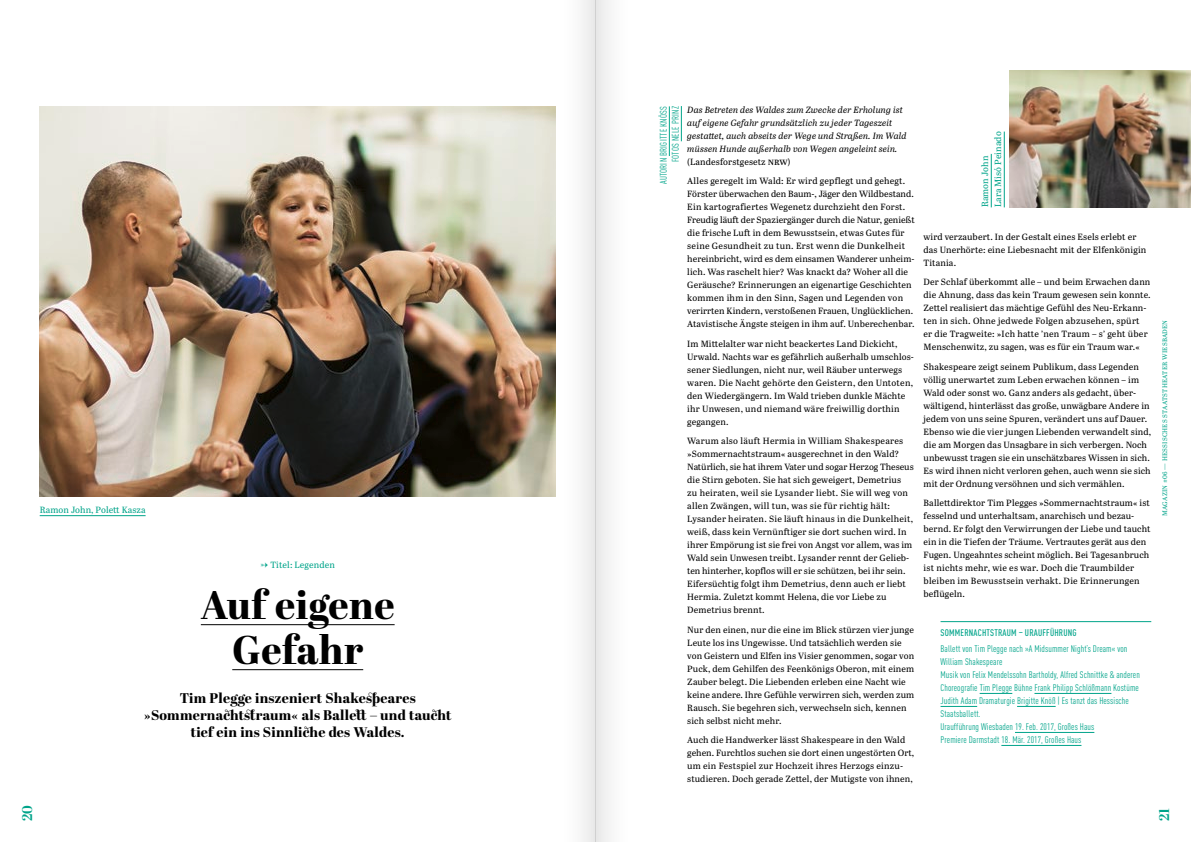
<style>
.page{position:relative;width:1191px;height:842px;background:#fff}
.page>*{position:absolute;margin:0;border:0;box-sizing:border-box;transform-origin:0 0}
.t1{font:800 40px/45px "Abril Display";letter-spacing:.01em;color:#000;text-align:center}
.t2{font:800 14px/17px "Abril Display";letter-spacing:.015em;color:#000;text-align:center}
.t3{font:700 14px "Abril Display";color:#00a48a}
.t4{font:condensed 9.5px/13px "DIN Pro";letter-spacing:.01em;color:#00a48a}
.t5{font:500 condensed 9.5px "DIN Pro";letter-spacing:.02em;color:#00a48a}
.t6{font:9px/13px "Abril Text";letter-spacing:.015em;color:#000}
.t7{font:italic 9px/13px "Abril Text";letter-spacing:.01em;color:#000}
.t8{font:9px/13px "Abril Text";letter-spacing:.01em;color:#00a48a}
.t9{font:6.5px "Abril Text";letter-spacing:.04em;color:#00a48a}
.s1{font-style:normal}
.s2{font-style:normal;font-size:10px}
</style>
<div class="page">
<hr style="left:940px;top:621px;width:211px;height:1px;background:#00a48a">
<hr style="left:979px;top:693px;width:33px;height:1px;background:#00a48a">
<hr style="left:1034px;top:693px;width:77px;height:1px;background:#00a48a">
<hr style="left:940px;top:706px;width:37px;height:1px;background:#00a48a">
<hr style="left:1017px;top:706px;width:38px;height:1px;background:#00a48a">
<hr style="left:1015px;top:732px;width:79px;height:1px;background:#00a48a">
<hr style="left:1001px;top:745px;width:80px;height:1px;background:#00a48a">
<hr style="left:201px;top:624px;width:193px;height:1px;background:#000">
<hr style="left:232px;top:669px;width:131px;height:1px;background:#000">
<hr style="left:669px;top:106px;width:1px;height:50px;background:#00a48a">
<hr style="left:681px;top:106px;width:1px;height:35px;background:#00a48a">
<img style="left:40px;top:106px;width:516px;height:391px">
<img style="left:1009px;top:71px;width:182px;height:136px">
<hr style="left:40px;top:515px;width:106px;height:1px;background:#00a48a">
<hr style="left:991px;top:154px;width:1px;height:53px;background:#00a48a">
<hr style="left:1004px;top:132px;width:1px;height:75px;background:#00a48a">
<div style="left:595px;top:0;width:40px;height:842px;background:linear-gradient(to right,#eaeaea,#fff)"></div>
<div style="left:556px;top:0;width:39px;height:842px;background:linear-gradient(to right,#fff,#ececec)"></div>
<p class="t8" style="left:40px;top:503px;width:107px">Ramon John, Polett Kasza</p>
<p class="t8" style="left:261px;top:558px;width:76px">U Titel: Legenden</p>
<h1 class="t1" style="left:201px;top:584px;width:195px">Auf eigene<br>Gefahr</h1>
<h2 class="t2" style="left:144px;top:691px;width:309px">Tim Plegge inszeniert Shakespeares »Sommernachtstraum« als Ballett – und taucht tief ein ins Sinnliche des Waldes.</h2>
<p class="t4" style="left:657px;top:184px;width:80px;line-height:12px;text-align:right;rotate:-90deg">AUTORIN BRIGITTE KNÖSS<br>FOTOS NELE PRINZ</p>
<p class="t7" style="left:687px;top:103px;width:221px">Das Betreten des Waldes zum Zwecke der Erholung ist auf eigene Gefahr grundsätzlich zu jeder Tageszeit gestattet, auch abseits der Wege und Straßen. Im Wald müssen Hunde außerhalb von Wegen angeleint sein. <span class="s1">(Landesforstgesetz</span> <span class="s2">NRW</span><span class="s1">)</span></p>
<p class="t6" style="left:687px;top:174px;width:229px">Alles geregelt im Wald: Er wird gepflegt und gehegt.<br>Förster überwachen den Baum-, Jäger den Wildbestand.<br>Ein kartografiertes Wegenetz durchzieht den Forst.<br>Freudig läuft der Spaziergänger durch die Natur, genießt die frische Luft in dem Bewusstsein, etwas Gutes für seine Gesundheit zu tun. Erst wenn die Dunkelheit hereinbricht, wird es dem einsamen Wanderer unheim&shy;lich. Was raschelt hier? Was knackt da? Woher all die Geräusche? Erinnerungen an eigenartige Geschichten kommen ihm in den Sinn, Sagen und Legenden von verirrten Kindern, verstoßenen Frauen, Unglücklichen.<br>Atavistische Ängste steigen in ihm auf. Unberechenbar.</p>
<p class="t6" style="left:687px;top:337px;width:228px">Im Mittelalter war nicht beackertes Land Dickicht, Urwald. Nachts war es gefährlich außerhalb umschlos&shy;sener Siedlungen, nicht nur, weil Räuber unterwegs waren. Die Nacht gehörte den Geistern, den Untoten, den Wiedergängern. Im Wald trieben dunkle Mächte ihr Unwesen, und niemand wäre freiwillig dorthin gegangen.</p>
<p class="t6" style="left:687px;top:434px;width:228px">Warum also läuft Hermia in William Shakespeares »Sommernachtstraum« ausgerechnet in den Wald?<br>Natürlich, sie hat ihrem Vater und sogar Herzog Theseus die Stirn geboten. Sie hat sich geweigert, Demetrius<br>zu heiraten, weil sie Lysander liebt. Sie will weg von allen Zwängen, will tun, was sie für richtig hält:<br>Lysander heiraten. Sie läuft hinaus in die Dunkelheit, weiß, dass kein Vernünftiger sie dort suchen wird. In ihrer Empörung ist sie frei von Angst vor allem, was im Wald sein Unwesen treibt. Lysander rennt der Gelieb&shy;ten hinterher, kopflos will er sie schützen, bei ihr sein.<br>Eifersüchtig folgt ihm Demetrius, denn auch er liebt Hermia. Zuletzt kommt Helena, die vor Liebe zu Demetrius brennt.</p>
<p class="t6" style="left:687px;top:623px;width:228px">Nur den einen, nur die eine im Blick stürzen vier junge Leute los ins Ungewisse. Und tatsächlich werden sie von Geistern und Elfen ins Visier genommen, sogar von Puck, dem Gehilfen des Feenkönigs Oberon, mit einem Zauber belegt. Die Liebenden erleben eine Nacht wie keine andere. Ihre Gefühle verwirren sich, werden zum Rausch. Sie begehren sich, verwechseln sich, kennen sich selbst nicht mehr.</p>
<p class="t6" style="left:687px;top:733px;width:228px">Auch die Handwerker lässt Shakespeare in den Wald gehen. Furchtlos suchen sie dort einen ungestörten Ort, um ein Festspiel zur Hochzeit ihres Herzogs einzu&shy;studieren. Doch gerade Zettel, der Mutigste von ihnen,</p>
<p class="t8" style="left:978px;top:207px;width:77px;rotate:-90deg">Ramon John<br>Lara Misó Peinado</p>
<p class="t6" style="left:923px;top:230px;width:224px">wird verzaubert. In der Gestalt eines Esels erlebt er das Unerhörte: eine Liebesnacht mit der Elfenkönigin<br>Titania.</p>
<p class="t6" style="left:923px;top:275px;width:229px">Der Schlaf überkommt alle – und beim Erwachen dann die Ahnung, dass das kein Traum gewesen sein konnte.<br>Zettel realisiert das mächtige Gefühl des Neu-Erkann&shy;ten in sich. Ohne jedwede Folgen abzusehen, spürt er die Tragweite: »Ich hatte ’nen Traum – s’ geht über Menschenwitz, zu sagen, was es für ein Traum war.«</p>
<p class="t6" style="left:923px;top:359px;width:229px">Shakespeare zeigt seinem Publikum, dass Legenden völlig unerwartet zum Leben erwachen können – im Wald oder sonst wo. Ganz anders als gedacht, über&shy;wältigend, hinterlässt das große, unwägbare Andere in jedem von uns seine Spuren, verändert uns auf Dauer.<br>Ebenso wie die vier jungen Liebenden verwandelt sind, die am Morgen das Unsagbare in sich verbergen. Noch unbewusst tragen sie ein unschätzbares Wissen in sich.<br>Es wird ihnen nicht verloren gehen, auch wenn sie sich mit der Ordnung versöhnen und sich vermählen.</p>
<p class="t6" style="left:923px;top:496px;width:228px">Ballettdirektor Tim Plegges »Sommernachtstraum« ist fesselnd und unterhaltsam, anarchisch und bezau&shy;bernd. Er folgt den Verwirrungen der Liebe und taucht ein in die Tiefen der Träume. Vertrautes gerät aus den Fugen. Ungeahntes scheint möglich. Bei Tagesanbruch ist nichts mehr, wie es war. Doch die Traumbilder bleiben im Bewusstsein verhakt. Die Erinnerungen beflügeln.</p>
<p class="t5" style="left:940px;top:626px;width:138px">SOMMERNACHTSTRAUM – URAUFFÜHRUNG</p>
<p class="t4" style="left:940px;top:642px;width:201px">Ballett von Tim Plegge nach »A Midsummer Night’s Dream« von William Shakespeare<br>Musik von Felix Mendelssohn Bartholdy, Alfred Schnittke &amp; anderen Choreografie Tim Plegge Bühne Frank Philipp Schlößmann Kostüme Judith Adam Dramaturgie Brigitte Knöß | Es tanzt das Hessische Staatsballett.<br>Uraufführung Wiesbaden 19. Feb. 2017, Großes Haus<br>Premiere Darmstadt 18. Mär. 2017, Großes Haus</p>
<p class="t9" style="left:1160px;top:516px;width:198px;rotate:-90deg">MAGAZIN #06 — HESSISCHES STAATSTHEATER WIESBADEN</p>
<h2 class="t3" style="left:18px;top:821px;width:18px;rotate:-90deg">20</h2>
<h2 class="t3" style="left:1154px;top:821px;width:15px;rotate:-90deg">21</h2>
</div>
